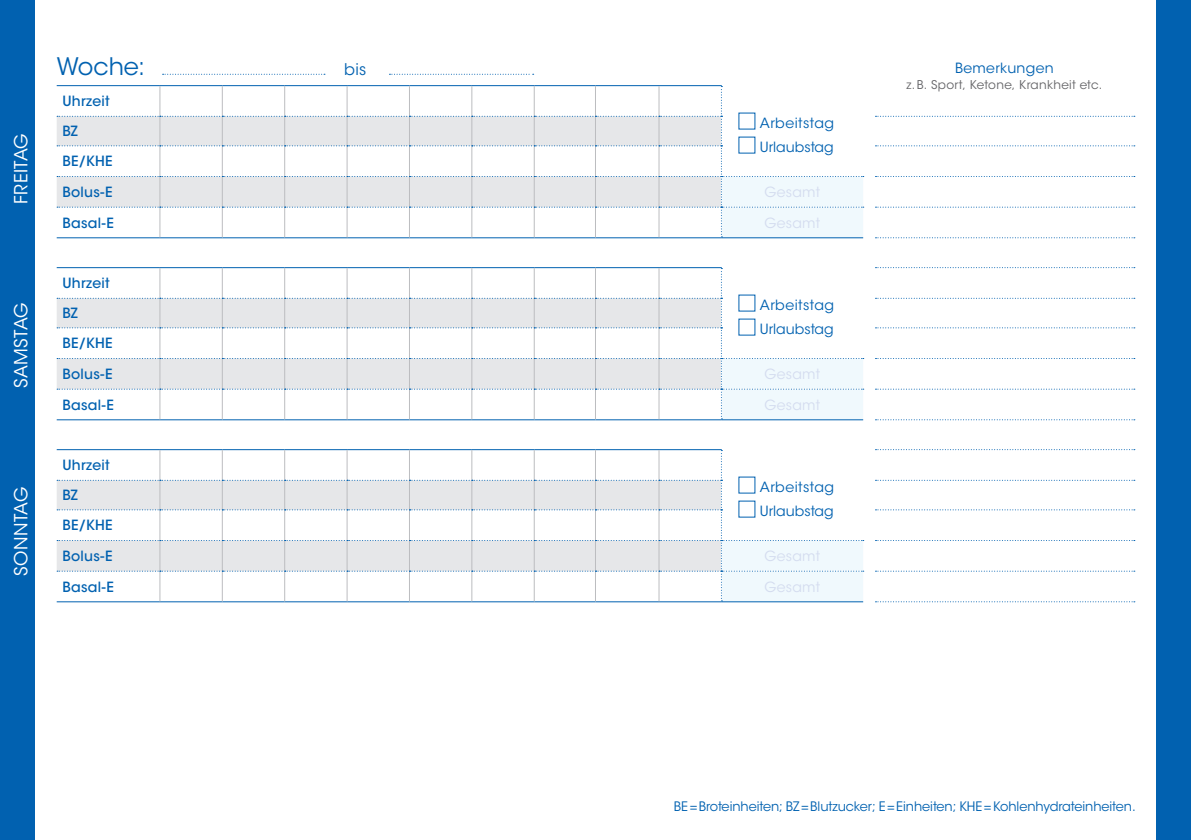
<style>
.page{position:relative;width:1191px;height:840px;background:#fff}
.page>*{position:absolute;margin:0;border:0;box-sizing:border-box;transform-origin:0 0}
.t1{font:24px "ITC Avant Garde Std";color:#0161b0}
.t2{font:18px "ITC Avant Garde Std";letter-spacing:.015em;color:#fff}
.t3{font:16px "ITC Avant Garde Std";color:#0161b0}
.t4{font:500 14px/30.4px "ITC Avant Garde Std";letter-spacing:.02em;color:#0161b0}
.t5{font:14px/24px "ITC Avant Garde Std";letter-spacing:.02em;color:#0161b0}
.t6{font:14px "ITC Avant Garde Std";letter-spacing:.015em;color:#d4dcef}
.t7{font:13px "ITC Avant Garde Std";letter-spacing:-.005em;color:#0161b0}
.t8{font:12px "ITC Avant Garde Std";letter-spacing:.025em;color:#636366}
</style>
<div class="page">
<div style="left:0;top:0;width:34px;height:839px;background:#0161b0"></div>
<div style="left:1157px;top:0;width:34px;height:839px;background:#0161b0"></div>
<hr style="left:57px;top:85px;width:103px;height:1px;background:#0161b0">
<hr style="left:160px;top:85px;width:62px;height:1px;background:#0161b0">
<hr style="left:222px;top:85px;width:63px;height:1px;background:#0161b0">
<hr style="left:285px;top:85px;width:62px;height:1px;background:#0161b0">
<hr style="left:347px;top:85px;width:62px;height:1px;background:#0161b0">
<hr style="left:409px;top:85px;width:63px;height:1px;background:#0161b0">
<hr style="left:472px;top:85px;width:62px;height:1px;background:#0161b0">
<hr style="left:534px;top:85px;width:61px;height:1px;background:#0161b0">
<hr style="left:595px;top:85px;width:64px;height:1px;background:#0161b0">
<hr style="left:659px;top:85px;width:63px;height:1px;background:#0161b0">
<svg style="left:875px;top:176px;width:259px;height:1px"></svg>
<svg style="left:875px;top:207px;width:259px;height:1px"></svg>
<svg style="left:875px;top:237px;width:259px;height:1px"></svg>
<svg style="left:875px;top:116px;width:259px;height:1px"></svg>
<svg style="left:875px;top:145px;width:259px;height:1px"></svg>
<svg style="left:57px;top:86px;width:806px;height:152px"></svg>
<hr style="left:57px;top:419px;width:103px;height:1px;background:#0161b0">
<hr style="left:160px;top:419px;width:62px;height:1px;background:#0161b0">
<hr style="left:222px;top:419px;width:63px;height:1px;background:#0161b0">
<hr style="left:285px;top:419px;width:62px;height:1px;background:#0161b0">
<hr style="left:347px;top:419px;width:62px;height:1px;background:#0161b0">
<hr style="left:409px;top:419px;width:63px;height:1px;background:#0161b0">
<hr style="left:472px;top:419px;width:62px;height:1px;background:#0161b0">
<hr style="left:534px;top:419px;width:61px;height:1px;background:#0161b0">
<hr style="left:595px;top:419px;width:64px;height:1px;background:#0161b0">
<hr style="left:659px;top:419px;width:62px;height:1px;background:#0161b0">
<hr style="left:721px;top:419px;width:142px;height:1px;background:#0161b0">
<svg style="left:875px;top:327px;width:259px;height:1px"></svg>
<svg style="left:875px;top:358px;width:259px;height:1px"></svg>
<svg style="left:875px;top:388px;width:259px;height:1px"></svg>
<svg style="left:875px;top:419px;width:259px;height:1px"></svg>
<svg style="left:875px;top:267px;width:259px;height:1px"></svg>
<svg style="left:875px;top:298px;width:259px;height:1px"></svg>
<svg style="left:57px;top:267px;width:806px;height:152px"></svg>
<hr style="left:57px;top:601px;width:103px;height:1px;background:#0161b0">
<hr style="left:160px;top:601px;width:62px;height:1px;background:#0161b0">
<hr style="left:222px;top:601px;width:63px;height:1px;background:#0161b0">
<hr style="left:285px;top:601px;width:62px;height:1px;background:#0161b0">
<hr style="left:347px;top:601px;width:62px;height:1px;background:#0161b0">
<hr style="left:409px;top:601px;width:63px;height:1px;background:#0161b0">
<hr style="left:472px;top:601px;width:62px;height:1px;background:#0161b0">
<hr style="left:534px;top:601px;width:61px;height:1px;background:#0161b0">
<hr style="left:595px;top:601px;width:64px;height:1px;background:#0161b0">
<hr style="left:659px;top:601px;width:62px;height:1px;background:#0161b0">
<hr style="left:721px;top:601px;width:142px;height:1px;background:#0161b0">
<svg style="left:875px;top:509px;width:259px;height:1px"></svg>
<svg style="left:875px;top:540px;width:259px;height:1px"></svg>
<svg style="left:875px;top:570px;width:259px;height:1px"></svg>
<svg style="left:875px;top:601px;width:259px;height:1px"></svg>
<svg style="left:875px;top:449px;width:259px;height:1px"></svg>
<svg style="left:875px;top:479px;width:259px;height:1px"></svg>
<svg style="left:57px;top:449px;width:806px;height:152px"></svg>
<svg style="left:163px;top:74px;width:162px;height:1px"></svg>
<svg style="left:389px;top:74px;width:145px;height:1px"></svg>
<p class="t2" style="left:10px;top:203px;width:72px;rotate:-90deg">FREITAG</p>
<p class="t2" style="left:10px;top:388px;width:87px;rotate:-90deg">SAMSTAG</p>
<p class="t2" style="left:10px;top:575px;width:91px;rotate:-90deg">SONNTAG</p>
<h1 class="t1" style="left:57px;top:51px;width:90px">Woche:</h1>
<p class="t3" style="left:344px;top:59px;width:24px">bis</p>
<p class="t4" style="left:62px;top:86px;width:49px">Uhrzeit</p>
<p class="t4" style="left:62px;top:116px;width:52px">BZ<br>BE/KHE<br>Bolus-E</p>
<p class="t5" style="left:760px;top:111px;width:76px">Arbeitstag<br>Urlaubstag</p>
<p class="t6" style="left:764px;top:183px;width:57px">Gesamt</p>
<p class="t4" style="left:62px;top:207px;width:53px">Basal-E</p>
<p class="t6" style="left:764px;top:214px;width:57px">Gesamt</p>
<p class="t4" style="left:62px;top:268px;width:49px">Uhrzeit</p>
<p class="t4" style="left:62px;top:298px;width:52px">BZ<br>BE/KHE<br>Bolus-E</p>
<p class="t5" style="left:760px;top:292px;width:76px">Arbeitstag<br>Urlaubstag</p>
<p class="t6" style="left:764px;top:365px;width:57px">Gesamt</p>
<p class="t4" style="left:62px;top:389px;width:53px">Basal-E</p>
<p class="t6" style="left:764px;top:396px;width:57px">Gesamt</p>
<p class="t4" style="left:62px;top:449px;width:49px">Uhrzeit</p>
<p class="t4" style="left:62px;top:480px;width:52px">BZ<br>BE/KHE<br>Bolus-E</p>
<p class="t5" style="left:760px;top:474px;width:76px">Arbeitstag<br>Urlaubstag</p>
<p class="t6" style="left:764px;top:547px;width:57px">Gesamt</p>
<p class="t4" style="left:62px;top:571px;width:53px">Basal-E</p>
<p class="t6" style="left:764px;top:577px;width:57px">Gesamt</p>
<p class="t5" style="left:955px;top:56px;width:100px">Bemerkungen</p>
<p class="t8" style="left:906px;top:78px;width:197px">z.B. Sport, Ketone, Krankheit etc.</p>
<p class="t7" style="left:674px;top:798px;width:463px">BE=Broteinheiten; BZ=Blutzucker; E=Einheiten; KHE=Kohlenhydrateinheiten.</p>
</div>
